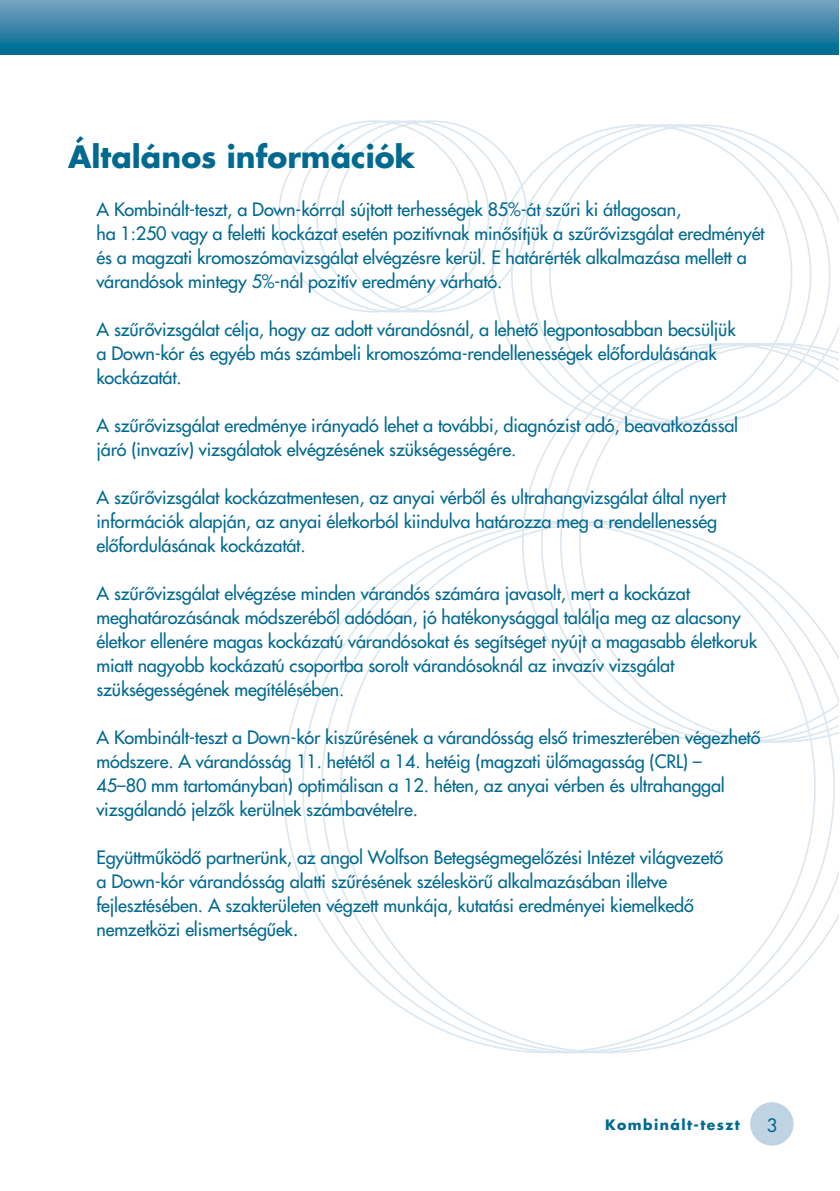
<style>
.page{position:relative;width:840px;height:1191px;background:#fff}
.page>*{position:absolute;margin:0;border:0;box-sizing:border-box;transform-origin:0 0}
.t1{font:700 30px "H Futura";color:#006990}
.t2{font:18px/24px "H Futura";letter-spacing:-.01em;color:#006990}
.t3{font:700 14px "H Futura";letter-spacing:.1em;color:#006990}
.s1{font-size:20px}
</style>
<div class="page">
<div style="left:749px;top:1102px;width:44px;height:43px;background:#c0d3e3;border-radius:50%"></div>
<svg style="left:278px;top:172px;width:11px;height:88px"></svg>
<svg style="left:289px;top:147px;width:19px;height:139px"></svg>
<svg style="left:308px;top:133px;width:19px;height:167px"></svg>
<svg style="left:318px;top:497px;width:520px;height:557px"></svg>
<svg style="left:562px;top:438px;width:276px;height:323px"></svg>
<svg style="left:536px;top:124px;width:302px;height:314px"></svg>
<svg style="left:327px;top:120px;width:209px;height:202px"></svg>
<div style="left:0;top:1px;width:838px;height:53px;background:linear-gradient(to bottom,#7aa1c0,#006992)"></div>
<h1 class="t1" style="left:68px;top:136px;width:348px">Általános információk</h1>
<p class="t2" style="left:96px;top:197px;width:669px">A Kombinált-teszt, a Down-kórral sújtott terhességek 85%-át szûri ki átlagosan,<br>ha 1:250 vagy a feletti kockázat esetén pozitívnak minôsítjük a szûrôvizsgálat eredményét és a magzati kromoszómavizsgálat elvégzésre kerül. E határérték alkalmazása mellett a várandósok mintegy 5%-nál pozitív eredmény várható.</p>
<p class="t2" style="left:96px;top:317px;width:640px">A szûrôvizsgálat célja, hogy az adott várandósnál, a lehetô legpontosabban becsüljük a Down-kór és egyéb más számbeli kromoszóma-rendellenességek elôfordulásának kockázatát.</p>
<p class="t2" style="left:96px;top:413px;width:643px">A szûrôvizsgálat eredménye irányadó lehet a további, diagnózist adó, beavatkozással járó (invazív) vizsgálatok elvégzésének szükségességére.</p>
<p class="t2" style="left:96px;top:485px;width:631px">A szûrôvizsgálat kockázatmentesen, az anyai vérbôl és ultrahangvizsgálat által nyert információk alapján, az anyai életkorból kiindulva határozza meg a rendellenesség elôfordulásának kockázatát.</p>
<p class="t2" style="left:96px;top:581px;width:661px">A szûrôvizsgálat elvégzése minden várandós számára javasolt, mert a kockázat meghatározásának módszerébôl adódóan, jó hatékonysággal találja meg az alacsony életkor ellenére magas kockázatú várandósokat és segítséget nyújt a magasabb életkoruk miatt nagyobb kockázatú csoportba sorolt várandósoknál az invazív vizsgálat szükségességének megítélésében.</p>
<p class="t2" style="left:96px;top:725px;width:665px">A Kombinált-teszt a Down-kór kiszûrésének a várandósság elsô trimeszterében végezhetô módszere. A várandósság 11. hetétôl a 14. hetéig (magzati ülômagasság (CRL) –<br>45–80 mm tartományban) optimálisan a 12. héten, az anyai vérben és ultrahanggal vizsgálandó jelzôk kerülnek számbavételre.</p>
<p class="t2" style="left:96px;top:845px;width:628px">Együttmûködô partnerünk, az angol Wolfson Betegségmegelôzési Intézet világvezetô a Down-kór várandósság alatti szûrésének széleskörû alkalmazásában illetve fejlesztésében. A szakterületen végzett munkája, kutatási eredményei kiemelkedô nemzetközi elismertségûek<span class="s1">.</span></p>
<p class="t3" style="left:605px;top:1115px;width:136px">Kombinált-teszt</p>
<p class="t2" style="left:766px;top:1113px;width:12px">3</p>
</div>
